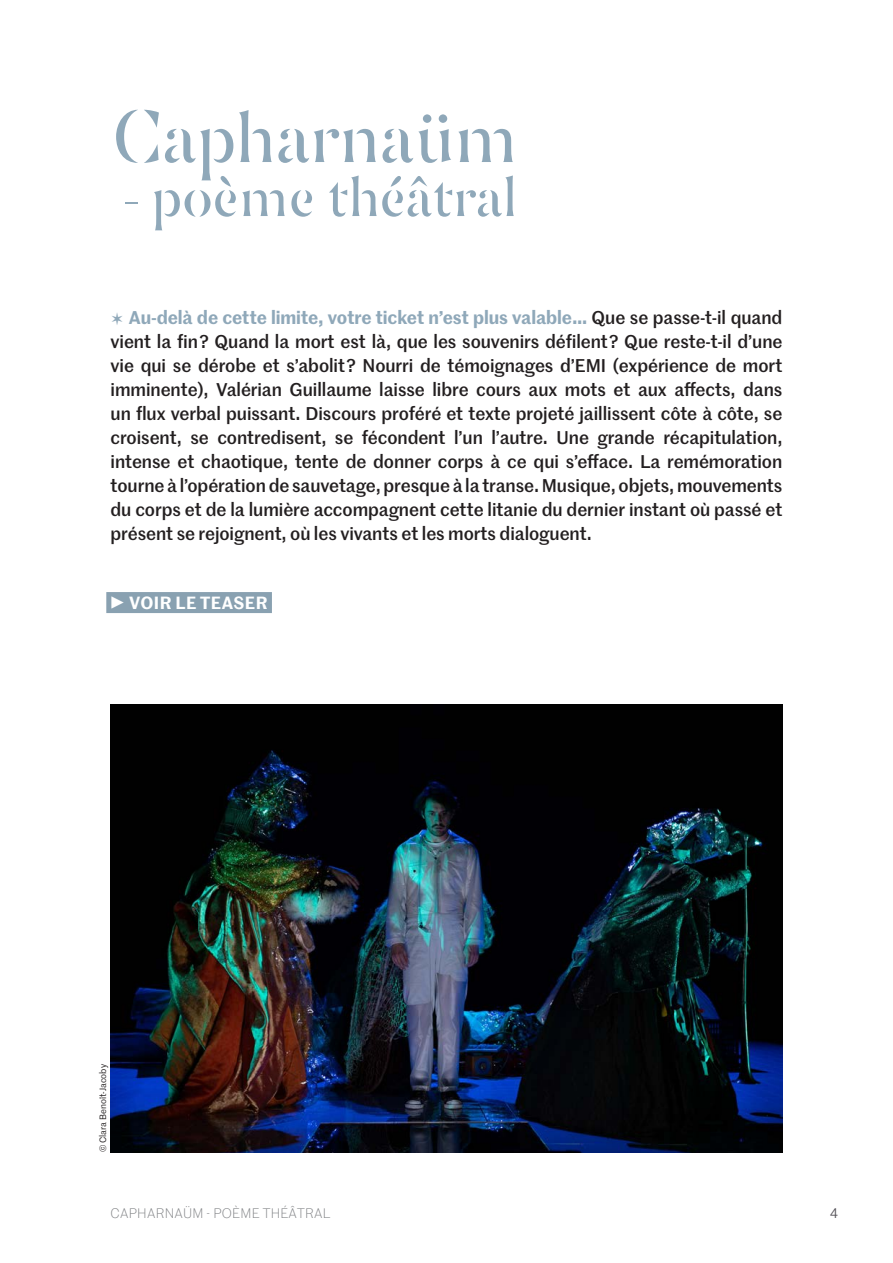
<style>
.page{position:relative;width:893px;height:1263px;background:#fff}
.page>*{position:absolute;margin:0;border:0;box-sizing:border-box;transform-origin:0 0}
.t1{font:75px "Graduel Sirius";letter-spacing:-.01em;color:#8fa8b9}
.t2{font:58.5px "Graduel Sirius";letter-spacing:-.01em;color:#8fa8b9}
.t3{font:500 18px/24px "Marr Sans";letter-spacing:-.005em;color:#231f20;text-align:justify}
.t4{font:600 17.25px "Marr Sans";letter-spacing:.025em;color:#fff}
.t5{font:300 13.5px "Marr Sans";letter-spacing:.02em;color:#808285}
.t6{font:13.5px "Marr Sans";color:#565359}
.t7{font:9px "Marr Sans";color:#231f20}
.s1{font-family:"Graduel Sirius";font-weight:400;font-size:24px;color:#8fa8b9}
.s2{font-weight:600;color:#8fa8b9}
.s3{font-family:"Bely Display";font-weight:400;font-size:18px}
</style>
<div class="page">
<div style="left:106px;top:592px;width:166px;height:21px;background:#89a1b1"></div>
<img style="left:111px;top:704px;width:671px;height:448px">
<h1 class="t1" style="left:111px;top:72px;width:408px">Capharnaüm</h1>
<h2 class="t2" style="left:124px;top:146px;width:394px">- poème théâtral</h2>
<p class="t3" style="left:111px;top:305px;width:673px"><span class="s1">✫</span> <span class="s2">Au-delà de cette limite, votre ticket n’est plus valable…</span> Que se passe-t-il quand vient la fin ? Quand la mort est là, que les souvenirs défilent ? Que reste-t-il d’une vie qui se dérobe et s’abolit ? Nourri de témoignages d’EMI (expérience de mort imminente), Valérian Guillaume laisse libre cours aux mots et aux affects, dans un flux verbal puissant. Discours proféré et texte projeté jaillissent côte à côte, se croisent, se contredisent, se fécondent l’un l’autre. Une grande récapitulation, intense et chaotique, tente de donner corps à ce qui s’efface. La remémoration tourne à l’opération de sauvetage, presque à la transe. Musique, objets, mouvements du corps et de la lumière accompagnent cette litanie du dernier instant où passé et présent se rejoignent, où les vivants et les morts dialoguent.</p>
<p class="t4" style="left:111px;top:590px;width:158px"><span class="s3">P</span> VOIR LE TEASER</p>
<p class="t7" style="left:97px;top:1152px;width:90px;rotate:-90deg">© Clara Benoît-Jacoby</p>
<p class="t5" style="left:111px;top:1204px;width:221px">CAPHARNAÜM - POÈME THÉÂTRAL</p>
<p class="t6" style="left:830px;top:1204px;width:9px">4</p>
</div>
